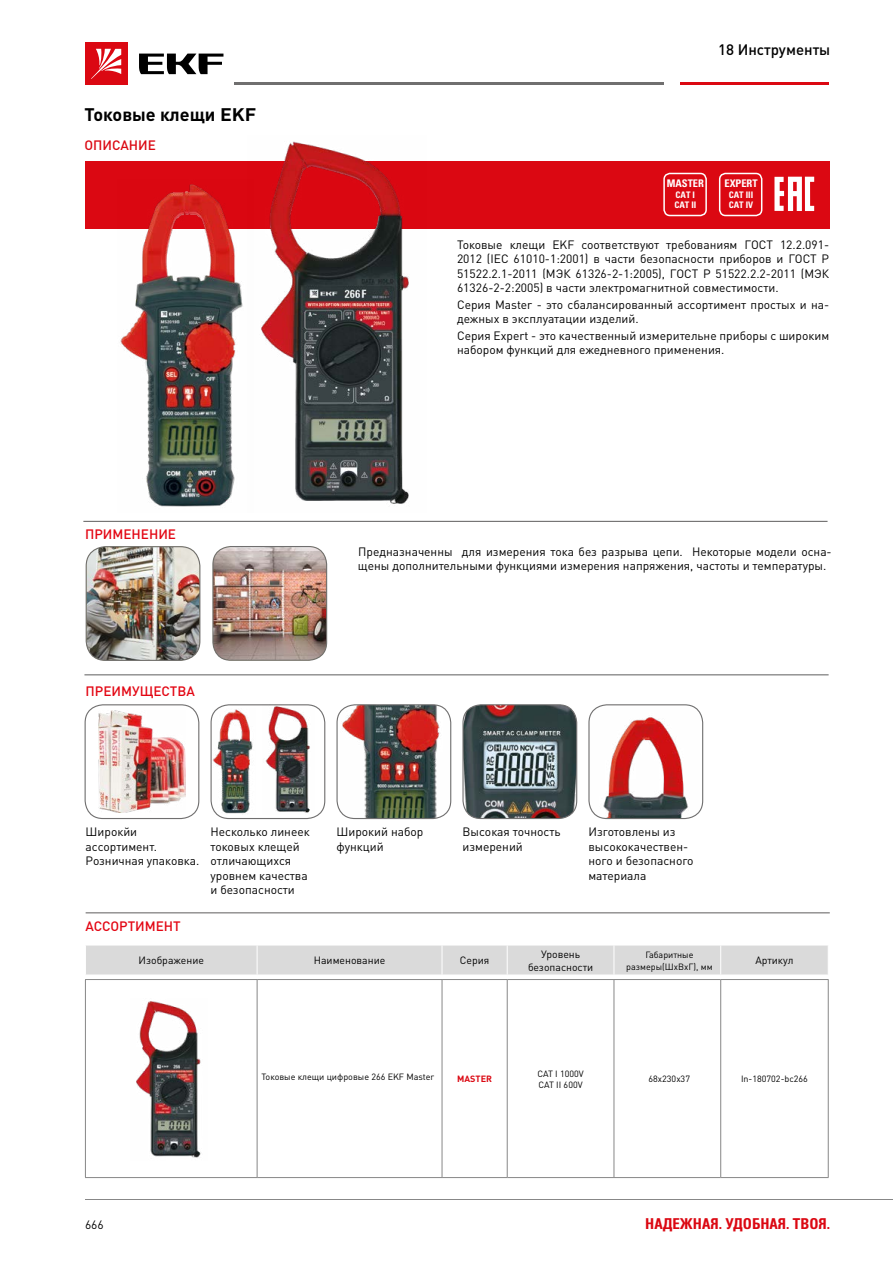
<style>
.page{position:relative;width:893px;height:1263px;background:#fff}
.page>*{position:absolute;margin:0;border:0;box-sizing:border-box;transform-origin:0 0}
.t1{font:700 18px "DIN Cyr";color:#000}
.t2{font:700 15px "Partner Condensed";color:#db0812}
.t3{font:500 15px "DIN Cyr";color:#000}
.t4{font:500 13.5px "DIN Cyr";color:#e30613}
.t5{font:500 13.5px "DIN Cyr";color:#db0812}
.t6{font:12px/14.4px "DIN Cyr";color:#000}
.t7{font:10.5px/12.6px "DIN Cyr";color:#000;text-align:center}
.t8{font:700 10.5px "Partner Condensed";color:#fff}
.t9{font:9px/12px "DIN Cyr";color:#000;text-align:center}
.t10{font:700 9px/10.8px "Partner Condensed";color:#fff}
.t11{font:700 9px "DIN Cyr";color:#db0812}
</style>
<div class="page">
<hr style="left:85px;top:1199px;width:808px;height:1px;background:#878787">
<hr style="left:680px;top:82px;width:149px;height:3px;background:#db0812">
<hr style="left:234px;top:82px;width:430px;height:3px;background:#706f6f">
<svg style="left:139px;top:54px;width:84px;height:20px"></svg>
<div style="left:85px;top:43px;width:42px;height:42px;background:#db0812"></div>
<svg style="left:91px;top:49px;width:30px;height:30px"></svg>
<div style="left:85px;top:161px;width:744px;height:67px;background:#db0812"></div>
<hr style="left:84px;top:674px;width:745px;height:1px;background:#706f6f">
<hr style="left:83px;top:521px;width:744px;height:1px;background:#706f6f">
<img style="left:86px;top:547px;width:114px;height:113px">
<div style="left:86px;top:546px;width:114px;height:115px;border:1px solid #706f6f;border-radius:19px"></div>
<img style="left:213px;top:546px;width:114px;height:114px">
<div style="left:212px;top:546px;width:115px;height:115px;border:1px solid #706f6f;border-radius:18px"></div>
<img style="left:98px;top:710px;width:88px;height:103px">
<div style="left:85px;top:704px;width:114px;height:115px;border:1px solid #706f6f;border-radius:18px"></div>
<hr style="left:86px;top:912px;width:744px;height:1px;background:#706f6f">
<img style="left:464px;top:705px;width:113px;height:113px">
<div style="left:462px;top:704px;width:115px;height:115px;border:1px solid #706f6f;border-radius:18px"></div>
<img style="left:590px;top:706px;width:111px;height:112px">
<div style="left:588px;top:704px;width:115px;height:115px;border:1px solid #706f6f;border-radius:18px"></div>
<div style="left:211px;top:704px;width:114px;height:115px;border:1px solid #706f6f;border-radius:18px"></div>
<img style="left:340px;top:705px;width:111px;height:113px">
<div style="left:336px;top:704px;width:115px;height:115px;border:1px solid #706f6f;border-radius:18px"></div>
<div style="left:719px;top:173px;width:43px;height:43px;border:2px solid #fff;border-radius:6px"></div>
<div style="left:663px;top:173px;width:44px;height:43px;border:2px solid #fff;border-radius:6px"></div>
<svg style="left:774px;top:177px;width:40px;height:34px"></svg>
<div style="left:86px;top:946px;width:742px;height:29px;background:#dadada"></div>
<hr style="left:257px;top:945px;width:1px;height:30px;background:#fff">
<hr style="left:442px;top:945px;width:1px;height:30px;background:#fff">
<hr style="left:507px;top:945px;width:1px;height:30px;background:#fff">
<hr style="left:614px;top:945px;width:1px;height:30px;background:#fff">
<hr style="left:720px;top:945px;width:1px;height:30px;background:#fff">
<hr style="left:85px;top:979px;width:172px;height:1px;background:#878787">
<hr style="left:85px;top:980px;width:1px;height:197px;background:#878787">
<hr style="left:85px;top:1177px;width:172px;height:1px;background:#878787">
<hr style="left:257px;top:979px;width:185px;height:1px;background:#878787">
<hr style="left:257px;top:980px;width:1px;height:197px;background:#878787">
<hr style="left:614px;top:979px;width:107px;height:1px;background:#878787">
<hr style="left:442px;top:979px;width:65px;height:1px;background:#878787">
<hr style="left:442px;top:980px;width:1px;height:197px;background:#878787">
<hr style="left:614px;top:980px;width:1px;height:197px;background:#878787">
<hr style="left:720px;top:980px;width:1px;height:197px;background:#878787">
<hr style="left:442px;top:1177px;width:65px;height:1px;background:#878787">
<hr style="left:507px;top:979px;width:107px;height:1px;background:#878787">
<hr style="left:507px;top:980px;width:1px;height:197px;background:#878787">
<hr style="left:721px;top:979px;width:108px;height:1px;background:#878787">
<hr style="left:828px;top:980px;width:1px;height:197px;background:#878787">
<hr style="left:257px;top:1177px;width:185px;height:1px;background:#878787">
<hr style="left:614px;top:1177px;width:107px;height:1px;background:#878787">
<hr style="left:507px;top:1177px;width:107px;height:1px;background:#878787">
<hr style="left:721px;top:1177px;width:108px;height:1px;background:#878787">
<img style="left:253px;top:141px;width:173px;height:363px">
<img style="left:118px;top:184px;width:135px;height:323px">
<img style="left:212px;top:709px;width:41px;height:106px">
<img style="left:262px;top:704px;width:53px;height:109px">
<img style="left:136px;top:1001px;width:65px;height:157px">
<h1 class="t1" style="left:84px;top:102px;width:173px">Токовые клещи EKF</h1>
<p class="t5" style="left:85px;top:136px;width:73px">ОПИСАНИЕ</p>
<p class="t4" style="left:85px;top:525px;width:93px">ПРИМЕНЕНИЕ</p>
<p class="t4" style="left:86px;top:682px;width:111px">ПРЕИМУЩЕСТВА</p>
<p class="t3" style="left:718px;top:39px;width:114px">18 Инструменты</p>
<p class="t8" style="left:667px;top:177px;width:39px">MASTER</p>
<p class="t10" style="left:674px;top:190px;width:24px">CAT I<br>CAT II</p>
<p class="t6" style="left:457px;top:237px;width:374px;text-align:justify">Токовые клещи EKF соответствуют требованиям ГОСТ 12.2.091- 2012 (IEC 61010-1:2001) в части безопасности приборов и ГОСТ Р 51522.2.1-2011 (МЭК 61326-2-1:2005), ГОСТ Р 51522.2.2-2011 (МЭК 61326-2-2:2005) в части электромагнитной совместимости.</p>
<p class="t6" style="left:457px;top:297px;width:374px">Серия Master - это сбалансированный ассортимент простых и на&shy;дежных в эксплуатации изделий.</p>
<p class="t6" style="left:457px;top:327px;width:374px">Серия Expert - это качественный измерительне приборы с широким набором функций для ежедневного применения.</p>
<p class="t8" style="left:724px;top:177px;width:35px">EXPERT</p>
<p class="t10" style="left:729px;top:190px;width:26px">CAT III<br>CAT IV</p>
<p class="t6" style="left:358px;top:544px;width:475px">Предназначенны для измерения тока без разрыва цепи. Некоторые модели осна&shy;щены дополнительными функциями измерения напряжения, частоты и температуры.</p>
<p class="t6" style="left:86px;top:824px;width:115px">Широкйи ассортимент.<br>Розничная упаковка.</p>
<p class="t6" style="left:211px;top:824px;width:101px">Несколько линеек токовых клещей отличающихся уровнем качества и безопасности</p>
<p class="t6" style="left:336px;top:824px;width:88px">Широкий набор функций</p>
<p class="t4" style="left:86px;top:917px;width:97px">АССОРТИМЕНТ</p>
<p class="t6" style="left:462px;top:824px;width:100px">Высокая точность измерений</p>
<p class="t6" style="left:588px;top:824px;width:107px">Изготовлены из высококачествен&shy;ного и безопасного материала</p>
<p class="t7" style="left:139px;top:954px;width:67px">Изображение</p>
<p class="t7" style="left:314px;top:954px;width:73px">Наименование</p>
<p class="t7" style="left:460px;top:954px;width:31px">Серия</p>
<p class="t7" style="left:528px;top:947px;width:67px">Уровень безопасности</p>
<p class="t9" style="left:626px;top:948px;width:88px">Габаритные размеры(ШхВхГ), мм</p>
<p class="t7" style="left:755px;top:954px;width:40px">Артикул</p>
<p class="t9" style="left:261px;top:1070px;width:174px">Токовые клещи цифровые 266 EKF Master</p>
<p class="t11" style="left:457px;top:1073px;width:36px">MASTER</p>
<p class="t9" style="left:537px;top:1068px;width:48px;line-height:10.8px;text-align:left">CAT I 1000V<br>CAT II 600V</p>
<p class="t9" style="left:648px;top:1072px;width:43px">68х230х37</p>
<p class="t9" style="left:741px;top:1072px;width:68px">In-180702-bс266</p>
<p class="t6" style="left:85px;top:1217px;width:20px">666</p>
<p class="t2" style="left:645px;top:1214px;width:186px">НАДЕЖНАЯ. УДОБНАЯ. ТВОЯ.</p>
</div>
